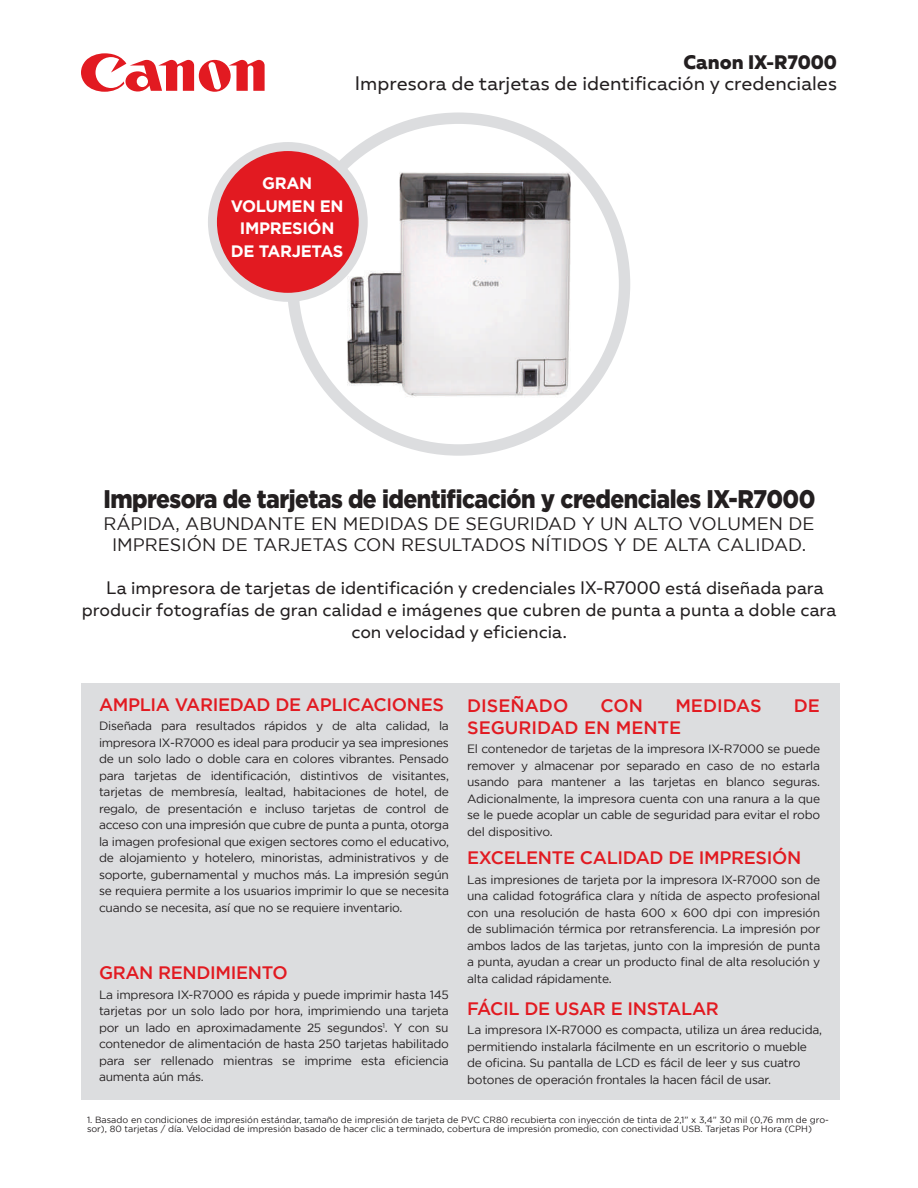
<style>
.page{position:relative;width:918px;height:1188px;background:#fff}
.page>*{position:absolute;margin:0;border:0;box-sizing:border-box;transform-origin:0 0}
.t1{font:900 25.5px "Gotham";letter-spacing:-.025em;color:#231f20;scale:.9 1}
.t2{font:19.5px "BR Nebula";color:#231f20}
.t3{font:900 19.5px "BR Nebula";color:#231f20}
.t4{font:18px "BR Nebula";color:#231f20}
.t5{font:18px/21.6px "Gotham";color:#231f20;text-align:center}
.t6{font:500 18px "Gotham";letter-spacing:-.02em;color:#e21a21}
.t7{font:500 18px "Gotham";color:#e21a21}
.t8{font:700 16.5px/22.5px "Gotham";letter-spacing:-.02em;color:#fff;text-align:center}
.t9{font:12px/16.5px "Gotham";letter-spacing:-.02em;color:#231f20;text-align:justify}
.t10{font:9px/9px "Gotham";color:#231f20}
</style>
<div class="page">
<div style="left:81px;top:683px;width:758px;height:416px;background:#dcdddf"></div>
<svg style="left:81px;top:53px;width:184px;height:39px"></svg>
<img style="left:347px;top:167px;width:223px;height:235px">
<div style="left:287px;top:112px;width:343px;height:344px;border:11px solid #dcdddf;border-radius:50%"></div>
<div style="left:212px;top:147px;width:151px;height:150px;background:#e21a21;border-radius:50%"></div>
<div style="left:208px;top:142px;width:160px;height:160px;border:9px solid #dcdddf;border-radius:50%"></div>
<h2 class="t3" style="left:683px;top:49px;width:155px">Canon IX-R7000</h2>
<h2 class="t2" style="left:355px;top:71px;width:484px">Impresora de tarjetas de identificación y credenciales</h2>
<h3 class="t8" style="left:231px;top:172px;width:114px">GRAN<br>VOLUMEN EN<br>IMPRESIÓN<br>DE TARJETAS</h3>
<h1 class="t1" style="left:103px;top:481px;width:793px">Impresora de tarjetas de identificación y credenciales IX-R7000</h1>
<h3 class="t5" style="left:103px;top:512px;width:713px">RÁPIDA, ABUNDANTE EN MEDIDAS DE SEGURIDAD Y UN ALTO VOLUMEN DE<br>IMPRESIÓN DE TARJETAS CON RESULTADOS NÍTIDOS Y DE ALTA CALIDAD.</h3>
<h3 class="t4" style="left:106px;top:576px;width:719px">La impresora de tarjetas de identificación y credenciales IX-R7000 está diseñada para</h3>
<h3 class="t4" style="left:82px;top:598px;width:756px">producir fotografías de gran calidad e imágenes que cubren de punta a punta a doble cara</h3>
<h3 class="t4" style="left:351px;top:620px;width:217px">con velocidad y eficiencia.</h3>
<h3 class="t7" style="left:467px;top:696px;width:103px">DISEÑADO</h3>
<h3 class="t6" style="left:601px;top:696px;width:44px">CON</h3>
<h3 class="t7" style="left:675px;top:696px;width:88px">MEDIDAS</h3>
<h3 class="t6" style="left:794px;top:696px;width:28px">DE</h3>
<h3 class="t7" style="left:467px;top:717px;width:216px">SEGURIDAD EN MENTE</h3>
<p class="t9" style="left:467px;top:741px;width:355px">El contenedor de tarjetas de la impresora IX-R7000 se puede remover y almacenar por separado en caso de no estarla usando para mantener a las tarjetas en blanco seguras.<br>Adicionalmente, la impresora cuenta con una ranura a la que se le puede acoplar un cable de seguridad para evitar el robo del dispositivo.</p>
<h3 class="t6" style="left:467px;top:848px;width:336px">EXCELENTE CALIDAD DE IMPRESIÓN</h3>
<p class="t9" style="left:467px;top:871px;width:355px">Las impresiones de tarjeta por la impresora IX-R7000 son de una calidad fotográfica clara y nítida de aspecto profesional con una resolución de hasta 600 x 600 dpi con impresión de sublimación térmica por retransferencia. La impresión por ambos lados de las tarjetas, junto con la impresión de punta a punta, ayudan a crear un producto final de alta resolución y</p>
<h3 class="t6" style="left:99px;top:694px;width:346px">AMPLIA VARIEDAD DE APLICACIONES</h3>
<p class="t9" style="left:99px;top:718px;width:352px">Diseñada para resultados rápidos y de alta calidad, la impresora IX-R7000 es ideal para producir ya sea impresiones de un solo lado o doble cara en colores vibrantes. Pensado para tarjetas de identificación, distintivos de visitantes, tarjetas de membresía, lealtad, habitaciones de hotel, de regalo, de presentación e incluso tarjetas de control de acceso con una impresión que cubre de punta a punta, otorga la imagen profesional que exigen sectores como el educativo, de alojamiento y hotelero, minoristas, administrativos y de soporte, gubernamental y muchos más. La impresión según se requiera permite a los usuarios imprimir lo que se necesita cuando se necesita, así que no se requiere inventario.</p>
<h3 class="t6" style="left:99px;top:963px;width:190px">GRAN RENDIMIENTO</h3>
<p class="t9" style="left:467px;top:970px;width:146px">alta calidad rápidamente.</p>
<p class="t9" style="left:99px;top:986px;width:351px">La impresora IX-R7000 es rápida y puede imprimir hasta 145 tarjetas por un solo lado por hora, imprimiendo una tarjeta por un lado en aproximadamente 25 segundos<sup>1</sup>. Y con su contenedor de alimentación de hasta 250 tarjetas habilitado para ser rellenado mientras se imprime esta eficiencia aumenta aún más.</p>
<h3 class="t6" style="left:467px;top:998px;width:253px">FÁCIL DE USAR E INSTALAR</h3>
<p class="t9" style="left:467px;top:1021px;width:357px;text-align:left">La impresora IX-R7000 es compacta, utiliza un área reducida, permitiendo instalarla fácilmente en un escritorio o mueble de oficina. Su pantalla de LCD es fácil de leer y sus cuatro botones de operación frontales la hacen fácil de usar.</p>
<p class="t10" style="left:87px;top:1115px;width:743px">1. Basado en condiciones de impresión estándar, tamaño de impresión de tarjeta de PVC CR80 recubierta con inyección de tinta de 2,1” x 3,4” 30 mil (0,76 mm de gro&shy;sor), 80 tarjetas / día. Velocidad de impresión basado de hacer clic a terminado, cobertura de impresión promedio, con conectividad USB. Tarjetas Por Hora (CPH)</p>
</div>
